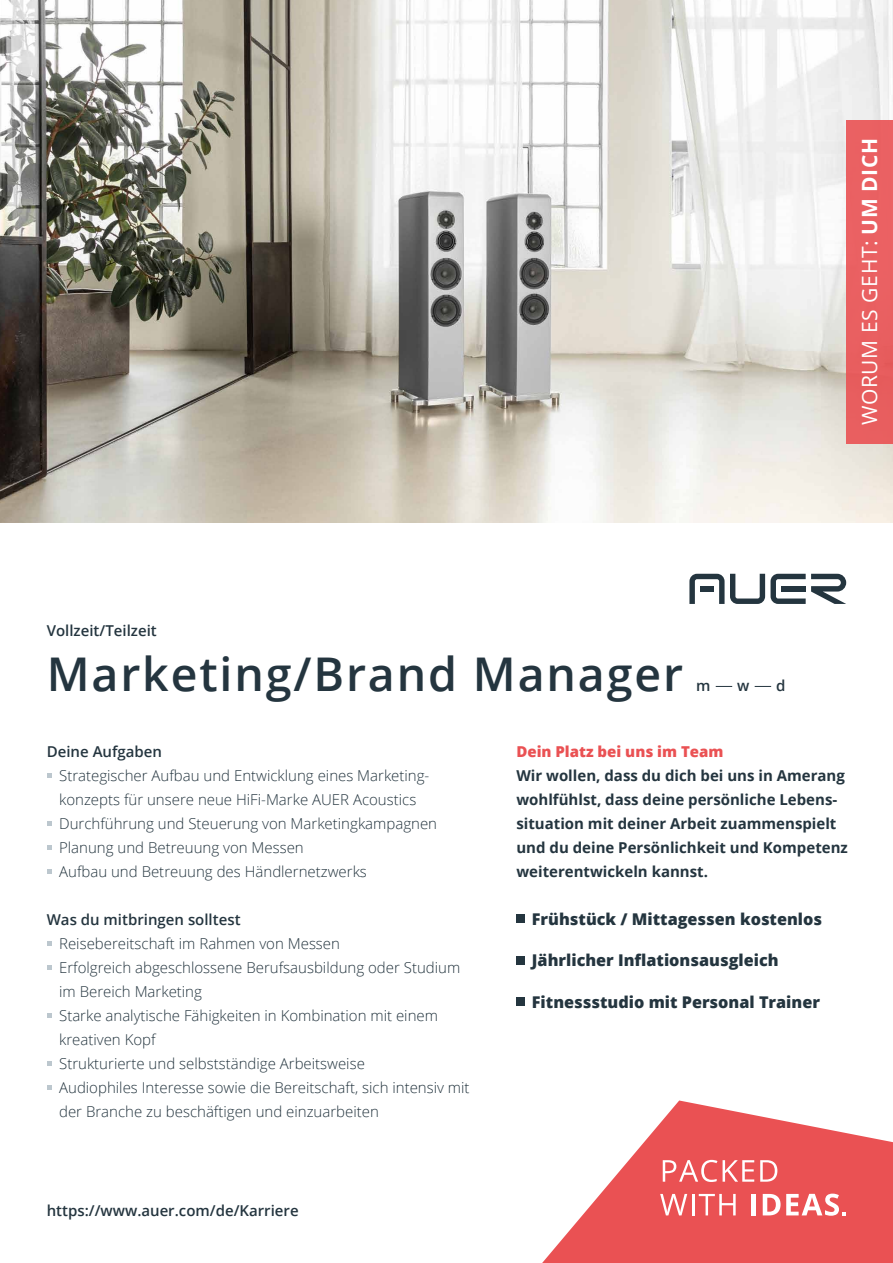
<style>
.page{position:relative;width:893px;height:1263px;background:#fff}
.page>*{position:absolute;margin:0;border:0;box-sizing:border-box;transform-origin:0 0}
.t1{font:600 46.5px "Open Sans";letter-spacing:.04em;color:#24353f}
.t2{font:21px "Open Sans";letter-spacing:.03em;color:#fff}
.t3{font:800 16.2px "Open Sans";color:#24353f}
.t4{font:300 15px/24px "Open Sans";color:#24353f}
.t5{font:700 15px/24px "Open Sans";color:#24353f}
.t6{font:600 15px "Open Sans";color:#24353f}
.t7{font:800 15px "Open Sans";color:#ea5153}
.s1{font-weight:700}
</style>
<div class="page">
<svg style="left:542px;top:1100px;width:351px;height:163px;fill:#ea5153"></svg>
<svg style="left:689px;top:574px;width:157px;height:30px"></svg>
<svg style="left:663px;top:1160px;width:54px;height:22px"></svg>
<svg style="left:723px;top:1160px;width:31px;height:22px"></svg>
<svg style="left:760px;top:1160px;width:17px;height:22px"></svg>
<svg style="left:660px;top:1194px;width:27px;height:21px"></svg>
<hr style="left:692px;top:1194px;width:2px;height:21px;background:#fff">
<svg style="left:699px;top:1194px;width:37px;height:21px"></svg>
<div style="left:751px;top:1194px;width:5px;height:21px;background:#fff"></div>
<svg style="left:763px;top:1193px;width:83px;height:23px"></svg>
<div style="left:516px;top:915px;width:8px;height:8px;background:#24353f"></div>
<div style="left:516px;top:956px;width:8px;height:8px;background:#24353f"></div>
<div style="left:516px;top:998px;width:8px;height:8px;background:#24353f"></div>
<img style="left:0;top:0;width:893px;height:522px">
<svg style="left:47px;top:773px;width:4px;height:5px"></svg>
<svg style="left:47px;top:821px;width:4px;height:5px"></svg>
<svg style="left:47px;top:845px;width:4px;height:5px"></svg>
<svg style="left:47px;top:869px;width:4px;height:5px"></svg>
<svg style="left:47px;top:941px;width:4px;height:5px"></svg>
<svg style="left:47px;top:965px;width:4px;height:5px"></svg>
<svg style="left:47px;top:1013px;width:4px;height:5px"></svg>
<svg style="left:47px;top:1061px;width:4px;height:5px"></svg>
<svg style="left:47px;top:1085px;width:4px;height:5px"></svg>
<svg style="left:716px;top:686px;width:16px;height:1px"></svg>
<svg style="left:755px;top:686px;width:16px;height:1px"></svg>
<div style="left:846px;top:120px;width:47px;height:324px;background:#e96062"></div>
<h2 class="t2" style="left:855px;top:425px;width:289px;rotate:-90deg">WORUM ES GEHT: <span class="s1">UM DICH</span></h2>
<p class="t6" style="left:47px;top:620px;width:111px">Vollzeit/Teilzeit</p>
<h1 class="t1" style="left:47px;top:642px;width:638px">Marketing/Brand Manager</h1>
<p class="t6" style="left:696px;top:675px;width:16px">m</p>
<p class="t6" style="left:737px;top:675px;width:14px">w</p>
<p class="t6" style="left:776px;top:675px;width:11px">d</p>
<p class="t6" style="left:47px;top:741px;width:117px">Deine Aufgaben</p>
<p class="t4" style="left:59px;top:763px;width:379px">Strategischer Aufbau und Entwicklung eines Marketing&shy;konzepts für unsere neue HiFi-Marke AUER Acoustics Durchführung und Steuerung von Marketingkampagnen Planung und Betreuung von Messen<br>Aufbau und Betreuung des Händlernetzwerks</p>
<p class="t6" style="left:47px;top:909px;width:195px">Was du mitbringen solltest</p>
<p class="t4" style="left:59px;top:931px;width:412px">Reisebereitschaft im Rahmen von Messen<br>Erfolgreich abgeschlossene Berufsausbildung oder Studium im Bereich Marketing<br>Starke analytische Fähigkeiten in Kombination mit einem kreativen Kopf<br>Strukturierte und selbstständige Arbeitsweise<br>Audiophiles Interesse sowie die Bereitschaft, sich intensiv mit der Branche zu beschäftigen und einzuarbeiten</p>
<p class="t6" style="left:47px;top:1200px;width:253px">https://www.auer.com/de/Karriere</p>
<p class="t7" style="left:516px;top:740px;width:209px">Dein Platz bei uns im Team</p>
<p class="t5" style="left:516px;top:763px;width:333px">Wir wollen, dass du dich bei uns in Amerang wohlfühlst, dass deine persönliche Lebens&shy;situation mit deiner Arbeit zuammenspielt und du deine Persönlichkeit und Kompetenz weiterentwickeln kannst.</p>
<p class="t3" style="left:532px;top:906px;width:292px">Frühstück / Mittagessen kostenlos</p>
<p class="t3" style="left:532px;top:948px;width:248px">Jährlicher Inflationsausgleich</p>
<p class="t3" style="left:532px;top:990px;width:290px">Fitnessstudio mit Personal Trainer</p>
</div>
